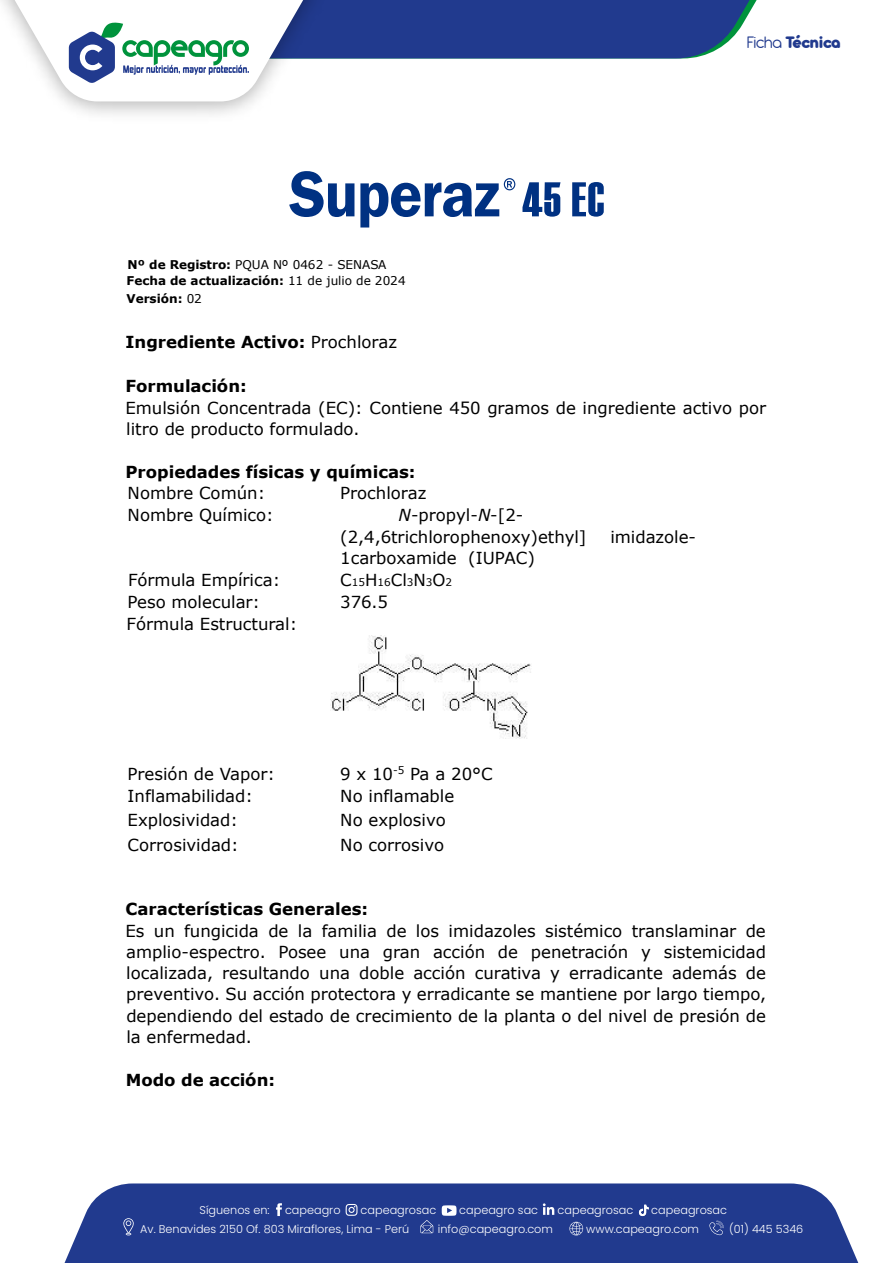
<style>
.page{position:relative;width:893px;height:1263px;background:#fff}
.page>*{position:absolute;margin:0;border:0;box-sizing:border-box;transform-origin:0 0}
.t1{font:800 18px "Antipasto Pro";letter-spacing:-.025em;color:#213a8e}
.t2{font:16.5px/21.1px "Verdana";color:#000}
.t3{font:700 16.5px "Verdana";color:#000}
.t4{font:700 12px/15.5px "Verdana";color:#000}
.t5{font:300 11.25px "Poppins";color:#fff}
.t6{font:10.5px "Verdana";color:#000}
.s1{font-weight:400}
.s2{font-style:italic}
.s3{font-size:16.5px}
</style>
<div class="page">
<img style="left:331px;top:635px;width:200px;height:103px">
<div style="left:65px;top:1183px;width:793px;height:80px;background:#213a8e"></div>
<svg style="left:569px;top:1222px;width:14px;height:13px"></svg>
<svg style="left:709px;top:1221px;width:15px;height:14px"></svg>
<svg style="left:123px;top:1218px;width:11px;height:17px"></svg>
<svg style="left:420px;top:1220px;width:13px;height:13px"></svg>
<svg style="left:276px;top:1203px;width:6px;height:13px"></svg>
<svg style="left:346px;top:1204px;width:12px;height:12px"></svg>
<svg style="left:543px;top:1203px;width:11px;height:12px"></svg>
<svg style="left:639px;top:1205px;width:10px;height:11px"></svg>
<svg style="left:442px;top:1205px;width:15px;height:11px"></svg>
<svg style="left:0;top:0;width:757px;height:101px"></svg>
<svg style="left:289px;top:171px;width:315px;height:57px"></svg>
<p class="t1" style="left:747px;top:31px;width:96px"><span class="s1">Ficha</span> Técnica</p>
<p class="t4" style="left:127px;top:257px;width:281px">Nº de Registro: <span class="s1">PQUA Nº 0462 - SENASA<br></span>Fecha de actualización: <span class="s1">11 de julio de 2024</span></p>
<p class="t4" style="left:127px;top:291px;width:77px">Versión: <span class="s1">02</span></p>
<p class="t3" style="left:126px;top:330px;width:273px">Ingrediente Activo: <span class="s1">Prochloraz</span></p>
<p class="t3" style="left:126px;top:374px;width:123px">Formulación:</p>
<p class="t2" style="left:126px;top:397px;width:642px">Emulsión Concentrada (EC): Contiene 450 gramos de ingrediente activo por litro de producto formulado.</p>
<p class="t3" style="left:126px;top:460px;width:292px">Propiedades físicas y químicas:</p>
<p class="t2" style="left:128px;top:483px;width:139px">Nombre Común:</p>
<p class="t2" style="left:340px;top:483px;width:88px">Prochloraz</p>
<p class="t2" style="left:128px;top:504px;width:148px">Nombre Químico:</p>
<p class="t2" style="left:340px;top:504px;width:248px;line-height:21.6px;text-align:center"><span class="s2">N</span>-propyl-<span class="s2">N</span>-[2- (2,4,6trichlorophenoxy)ethyl]</p>
<p class="t2" style="left:610px;top:526px;width:87px">imidazole-</p>
<p class="t2" style="left:340px;top:547px;width:196px">1carboxamide (IUPAC)</p>
<p class="t2" style="left:128px;top:569px;width:154px">Fórmula Empírica:</p>
<p class="t6" style="left:340px;top:575px;width:113px"><span class="s3">C</span>15<span class="s3">H</span>16<span class="s3">Cl</span>3<span class="s3">N</span>3<span class="s3">O</span>2</p>
<p class="t2" style="left:127px;top:591px;width:172px;line-height:21.9px">Peso molecular:<br>Fórmula Estructural:</p>
<p class="t2" style="left:340px;top:591px;width:49px">376.5</p>
<p class="t2" style="left:128px;top:763px;width:149px">Presión de Vapor:</p>
<p class="t2" style="left:340px;top:763px;width:154px">9 x 10<sup>-5</sup> Pa a 20°C</p>
<p class="t2" style="left:128px;top:786px;width:127px">Inflamabilidad:</p>
<p class="t2" style="left:340px;top:786px;width:115px">No inflamable</p>
<p class="t2" style="left:128px;top:810px;width:112px">Explosividad:</p>
<p class="t2" style="left:340px;top:810px;width:107px">No explosivo</p>
<p class="t2" style="left:128px;top:834px;width:113px">Corrosividad:</p>
<p class="t2" style="left:340px;top:834px;width:105px">No corrosivo</p>
<p class="t3" style="left:126px;top:898px;width:244px">Características Generales:</p>
<p class="t2" style="left:125px;top:920px;width:642px;text-align:justify">Es un fungicida de la familia de los imidazoles sistémico translaminar de amplio-espectro. Posee una gran acción de penetración y sistemicidad localizada, resultando una doble acción curativa y erradicante además de preventivo. Su acción protectora y erradicante se mantiene por largo tiempo, dependiendo del estado de crecimiento de la planta o del nivel de presión de la enfermedad.</p>
<p class="t3" style="left:126px;top:1068px;width:151px">Modo de acción:</p>
<p class="t5" style="left:200px;top:1204px;width:72px">Síguenos en:</p>
<p class="t5" style="left:285px;top:1204px;width:57px">capeagro</p>
<p class="t5" style="left:361px;top:1204px;width:77px">capeagrosac</p>
<p class="t5" style="left:459px;top:1204px;width:80px">capeagro sac</p>
<p class="t5" style="left:558px;top:1204px;width:77px">capeagrosac</p>
<p class="t5" style="left:651px;top:1204px;width:77px">capeagrosac</p>
<p class="t5" style="left:140px;top:1222px;width:271px">Av. Benavides 2150 Of. 803 Miraflores, Lima - Perú</p>
<p class="t5" style="left:438px;top:1222px;width:117px">info@capeagro.com</p>
<p class="t5" style="left:586px;top:1222px;width:114px">www.capeagro.com</p>
<p class="t5" style="left:729px;top:1222px;width:76px">(01) 445 5346</p>
</div>
